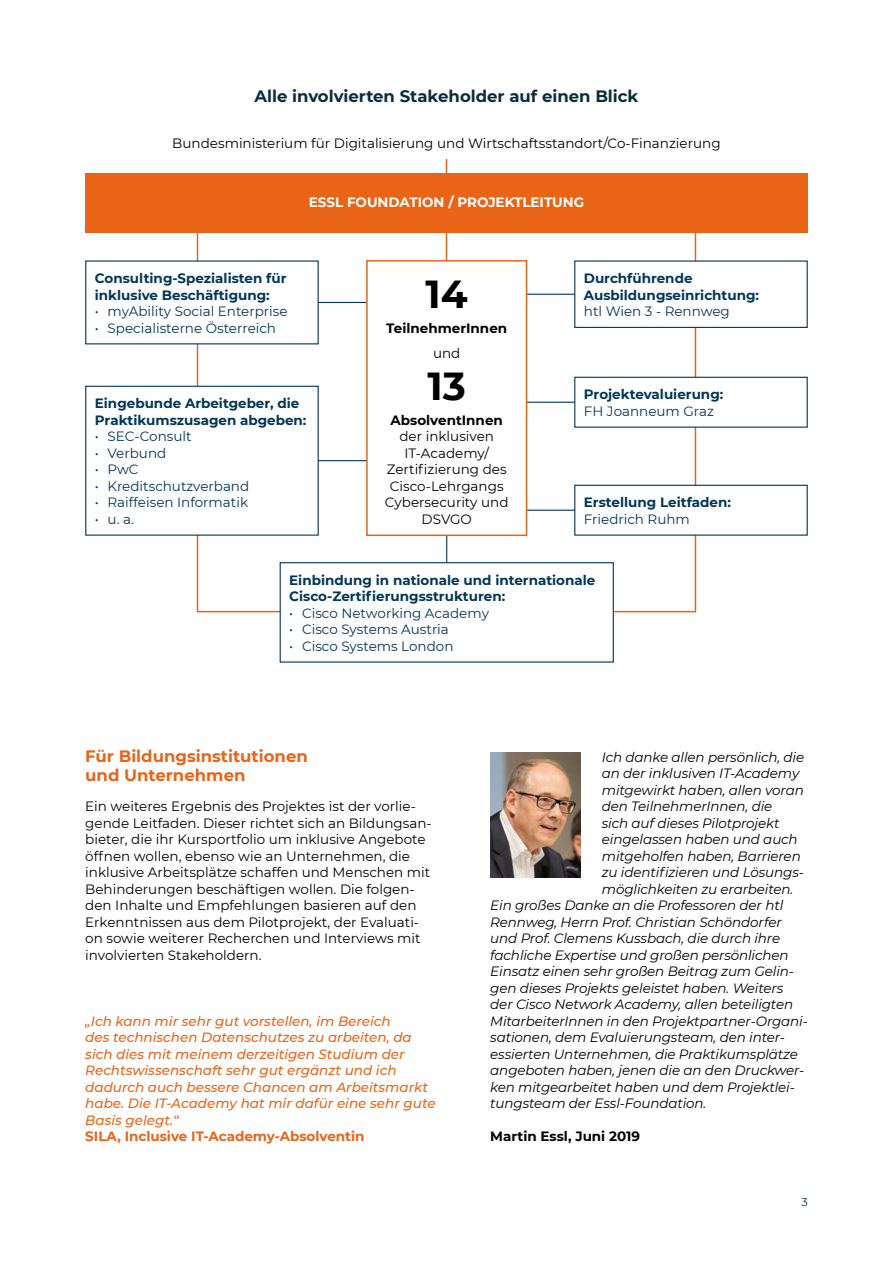
<style>
.page{position:relative;width:893px;height:1263px;background:#fff}
.page>*{position:absolute;margin:0;border:0;box-sizing:border-box;transform-origin:0 0}
.t1{font:700 39px "Montserrat";color:#000}
.t2{font:700 16.5px "Montserrat";color:#082d3e}
.H2-Zwischentitel{font:700 16.5px/19.5px "Montserrat";color:#ea6418}
.P-Fliesstext{font:italic 13.5px "Montserrat";letter-spacing:-.01em;color:#000}
.P-Fliesstext-2{font:13.5px/16.5px "Montserrat";color:#000;text-align:center}
.P-Fliesstext-3{font:italic 500 13.5px/16.5px "Montserrat";color:#ea6418}
.t3{font:700 13.5px/16.5px "Montserrat";color:#003758}
.t4{font:13.5px "Montserrat";color:#003758}
.P-Fliesstext-4{font:700 13.5px "Montserrat";color:#000}
.P-Fliesstext-5{font:700 13.5px "Montserrat";color:#ea6418}
.t5{font:700 13.5px "Montserrat";color:#fff}
.t6{font:11.25px "Montserrat";color:#082d3e}
</style>
<div class="page">
<img style="left:490px;top:753px;width:91px;height:124px">
<img style="left:85px;top:159px;width:723px;height:504px">
<hr style="left:446px;top:148px;width:1px;height:129px;background:#ea6418">
<hr style="left:446px;top:529px;width:1px;height:66px;background:#003758">
<hr style="left:313px;top:302px;width:63px;height:1px;background:#003758">
<hr style="left:517px;top:294px;width:63px;height:1px;background:#003758">
<hr style="left:313px;top:460px;width:63px;height:1px;background:#003758">
<hr style="left:517px;top:510px;width:63px;height:1px;background:#003758">
<hr style="left:517px;top:402px;width:63px;height:1px;background:#003758">
<div style="left:85px;top:173px;width:723px;height:60px;background:#ea6418"></div>
<div style="left:367px;top:261px;width:159px;height:274px;background:#fff"></div>
<div style="left:366px;top:260px;width:161px;height:276px;border:2px solid #ea6418"></div>
<div style="left:280px;top:563px;width:333px;height:99px;background:#fff"></div>
<div style="left:280px;top:562px;width:334px;height:101px;border:1px solid #003758"></div>
<div style="left:86px;top:261px;width:232px;height:83px;background:#fff"></div>
<div style="left:86px;top:386px;width:232px;height:149px;background:#fff"></div>
<div style="left:85px;top:386px;width:234px;height:150px;border:1px solid #003758"></div>
<div style="left:575px;top:261px;width:232px;height:66px;background:#fff"></div>
<div style="left:574px;top:260px;width:234px;height:68px;border:1px solid #003758"></div>
<div style="left:575px;top:377px;width:232px;height:50px;background:#fff"></div>
<div style="left:574px;top:377px;width:234px;height:51px;border:1px solid #003758"></div>
<div style="left:575px;top:485px;width:232px;height:50px;background:#fff"></div>
<div style="left:574px;top:485px;width:234px;height:51px;border:1px solid #003758"></div>
<div style="left:156px;top:127px;width:581px;height:32px;background:#fff"></div>
<p class="t2" style="left:254px;top:84px;width:385px">Alle involvierten Stakeholder auf einen Blick</p>
<p class="P-Fliesstext-2" style="left:172px;top:135px;width:550px">Bundesministerium für Digitalisierung und Wirtschaftsstandort/Co-Finanzierung</p>
<p class="t5" style="left:309px;top:193px;width:277px">ESSL FOUNDATION / PROJEKTLEITUNG</p>
<p class="t3" style="left:95px;top:269px;width:193px">Consulting-Spezialisten für inklusive Beschäftigung:</p>
<p class="t4" style="left:95px;top:302px;width:194px">• myAbility Social Enterprise</p>
<p class="t4" style="left:95px;top:319px;width:183px">• Specialisterne Österreich</p>
<p class="t3" style="left:95px;top:395px;width:213px">Eingebunde Arbeitgeber, die<br>Praktikumszusagen abgeben:</p>
<p class="t4" style="left:95px;top:427px;width:98px">• SEC-Consult</p>
<p class="t4" style="left:95px;top:444px;width:73px">• Verbund</p>
<p class="t4" style="left:95px;top:460px;width:45px">• PwC</p>
<p class="t4" style="left:95px;top:477px;width:156px">• Kreditschutzverband</p>
<p class="t4" style="left:95px;top:493px;width:155px">• Raiffeisen Informatik</p>
<p class="t4" style="left:95px;top:510px;width:41px">• u. a.</p>
<h1 class="t1" style="left:426px;top:266px;width:44px">14</h1>
<p class="P-Fliesstext-4" style="left:386px;top:318px;width:123px">TeilnehmerInnen</p>
<p class="P-Fliesstext-2" style="left:433px;top:344px;width:29px">und</p>
<h1 class="t1" style="left:428px;top:358px;width:40px">13</h1>
<p class="P-Fliesstext-4" style="left:391px;top:410px;width:114px">AbsolventInnen</p>
<p class="P-Fliesstext-2" style="left:385px;top:428px;width:125px">der inklusiven<br>IT-Academy/<br>Zertifizierung des<br>Cisco-Lehrgangs<br>Cybersecurity und<br>DSVGO</p>
<p class="t3" style="left:584px;top:269px;width:177px">Durchführende<br>Ausbildungseinrichtung:</p>
<p class="t4" style="left:584px;top:302px;width:147px">htl Wien 3 - Rennweg</p>
<p class="t3" style="left:584px;top:386px;width:141px">Projektevaluierung:</p>
<p class="t4" style="left:584px;top:402px;width:132px">FH Joanneum Graz</p>
<p class="t3" style="left:584px;top:494px;width:149px">Erstellung Leitfaden:</p>
<p class="t4" style="left:584px;top:510px;width:108px">Friedrich Ruhm</p>
<p class="t3" style="left:289px;top:571px;width:308px">Einbindung in nationale und internationale<br>Cisco-Zertifierungsstrukturen:</p>
<p class="t4" style="left:289px;top:604px;width:201px">• Cisco Networking Academy</p>
<p class="t4" style="left:289px;top:620px;width:161px">• Cisco Systems Austria</p>
<p class="t4" style="left:289px;top:637px;width:166px">• Cisco Systems London</p>
<h2 class="H2-Zwischentitel" style="left:85px;top:745px;width:224px">Für Bildungsinstitutionen und Unternehmen</h2>
<p class="P-Fliesstext-2" style="left:85px;top:798px;width:348px;text-align:left">Ein weiteres Ergebnis des Projektes ist der vorlie&shy;gende Leitfaden. Dieser richtet sich an Bildungsan&shy;bieter, die ihr Kursportfolio um inklusive Angebote öffnen wollen, ebenso wie an Unternehmen, die inklusive Arbeitsplätze schaffen und Menschen mit Behinderungen beschäftigen wollen. Die folgen&shy;den Inhalte und Empfehlungen basieren auf den Erkenntnissen aus dem Pilotprojekt, der Evaluati&shy;on sowie weiterer Recherchen und Interviews mit involvierten Stakeholdern.</p>
<p class="P-Fliesstext-3" style="left:85px;top:1012px;width:352px">„Ich kann mir sehr gut vorstellen, im Bereich<br>des technischen Datenschutzes zu arbeiten, da sich dies mit meinem derzeitigen Studium der Rechtswissenschaft sehr gut ergänzt und ich dadurch auch bessere Chancen am Arbeitsmarkt habe. Die IT-Academy hat mir dafür eine sehr gute Basis gelegt.“</p>
<p class="P-Fliesstext-5" style="left:85px;top:1127px;width:281px">SILA, Inclusive IT-Academy-Absolventin</p>
<p class="P-Fliesstext" style="left:602px;top:747px;width:204px">Ich danke allen persönlich, die</p>
<p class="P-Fliesstext" style="left:602px;top:764px;width:199px">an der inklusiven IT-Academy</p>
<p class="P-Fliesstext" style="left:602px;top:780px;width:203px">mitgewirkt haben, allen voran</p>
<p class="P-Fliesstext" style="left:602px;top:797px;width:172px">den TeilnehmerInnen, die</p>
<p class="P-Fliesstext" style="left:602px;top:813px;width:179px">sich auf dieses Pilotprojekt</p>
<p class="P-Fliesstext" style="left:602px;top:830px;width:197px">eingelassen haben und auch</p>
<p class="P-Fliesstext" style="left:602px;top:846px;width:200px">mitgeholfen haben, Barrieren</p>
<p class="P-Fliesstext" style="left:602px;top:863px;width:204px">zu identifizieren und Lösungs-</p>
<p class="P-Fliesstext" style="left:602px;top:879px;width:193px">möglichkeiten zu erarbeiten.</p>
<p class="P-Fliesstext" style="left:490px;top:896px;width:294px">Ein großes Danke an die Professoren der htl</p>
<p class="P-Fliesstext" style="left:490px;top:912px;width:293px">Rennweg, Herrn Prof. Christian Schöndorfer</p>
<p class="P-Fliesstext" style="left:490px;top:929px;width:291px">und Prof. Clemens Kussbach, die durch ihre</p>
<p class="P-Fliesstext" style="left:490px;top:945px;width:300px">fachliche Expertise und großen persönlichen</p>
<p class="P-Fliesstext" style="left:490px;top:962px;width:305px">Einsatz einen sehr großen Beitrag zum Gelin-</p>
<p class="P-Fliesstext" style="left:490px;top:978px;width:295px">gen dieses Projekts geleistet haben. Weiters</p>
<p class="P-Fliesstext" style="left:490px;top:995px;width:304px">der Cisco Network Academy, allen beteiligten</p>
<p class="P-Fliesstext" style="left:490px;top:1011px;width:319px">MitarbeiterInnen in den Projektpartner-Organi-</p>
<p class="P-Fliesstext" style="left:490px;top:1028px;width:296px">sationen, dem Evaluierungsteam, den inter-</p>
<p class="P-Fliesstext" style="left:490px;top:1044px;width:309px">essierten Unternehmen, die Praktikumsplätze</p>
<p class="P-Fliesstext" style="left:490px;top:1061px;width:316px">angeboten haben, jenen die an den Druckwer-</p>
<p class="P-Fliesstext" style="left:490px;top:1077px;width:306px">ken mitgearbeitet haben und dem Projektlei-</p>
<p class="P-Fliesstext" style="left:490px;top:1094px;width:218px">tungsteam der Essl-Foundation.</p>
<p class="P-Fliesstext-4" style="left:490px;top:1127px;width:151px">Martin Essl, Juni 2019</p>
<p class="t6" style="left:802px;top:1195px;width:8px">3</p>
</div>
